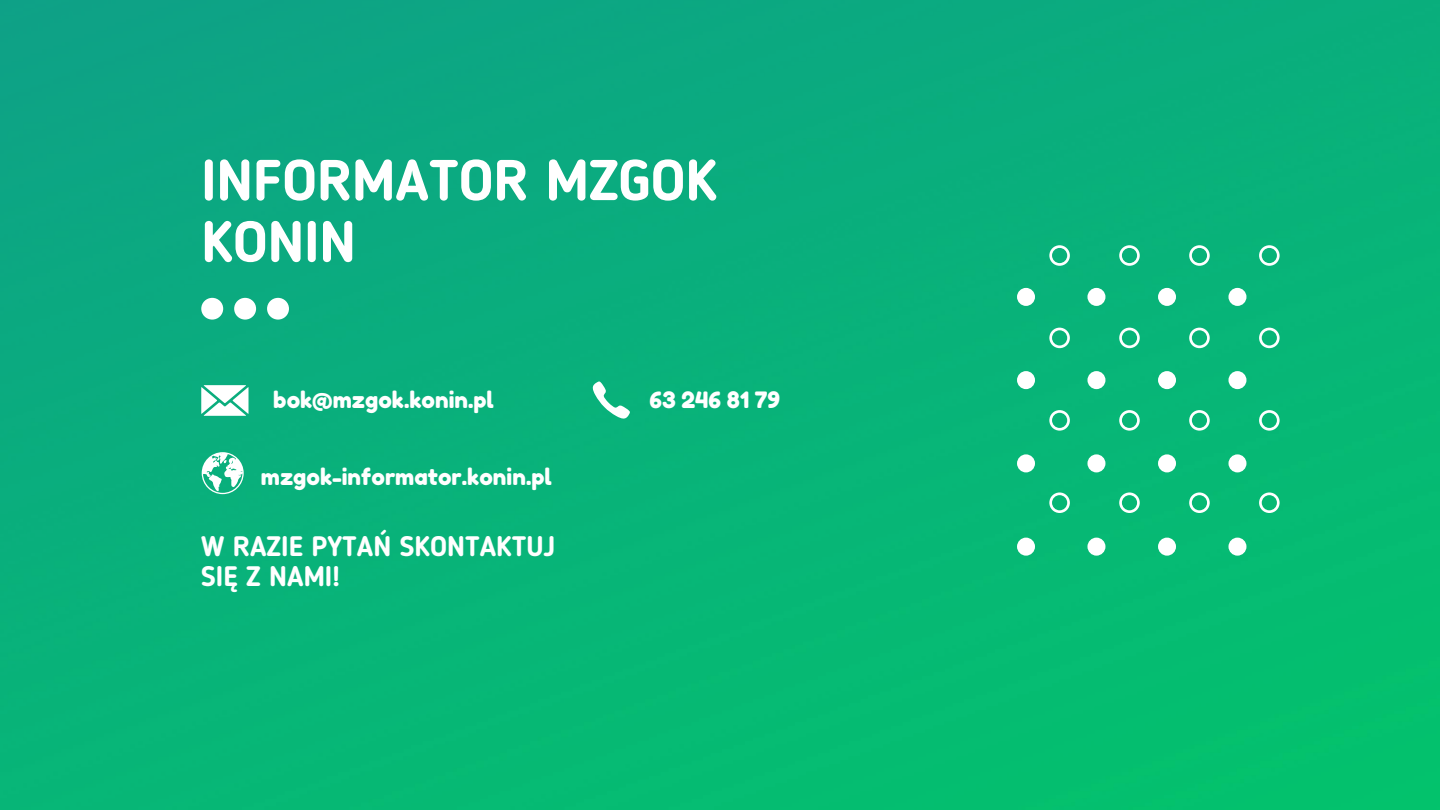
<style>
.page{position:relative;width:1440px;height:810px;background:#fff}
.page>*{position:absolute;margin:0;border:0;box-sizing:border-box;transform-origin:0 0}
.t1{font:700 57px/61.5px "Blogger Sans";color:#fff}
.t2{font:700 28px/30px "Blogger Sans";color:#fff}
.t3{font:22.6px "Fredoka One";color:#fff}
</style>
<div class="page">
<img style="left:0;top:0;width:1440px;height:810px">
<svg style="left:1049px;top:245px;width:231px;height:268px;fill:#08b478"></svg>
<svg style="left:1017px;top:288px;width:229px;height:268px;fill:#07b777"></svg>
<svg style="left:201px;top:298px;width:88px;height:22px"></svg>
<svg style="left:201px;top:385px;width:48px;height:31px"></svg>
<svg style="left:592px;top:381px;width:38px;height:38px"></svg>
<svg style="left:202px;top:452px;width:42px;height:42px"></svg>
<h1 class="t1" style="left:201px;top:155px;width:517px">INFORMATOR MZGOK<br>KONIN</h1>
<p class="t3" style="left:273px;top:386px;width:222px">bok@mzgok.konin.pl</p>
<p class="t3" style="left:649px;top:386px;width:132px">63 246 81 79</p>
<p class="t3" style="left:261px;top:463px;width:292px">mzgok-informator.konin.pl</p>
<p class="t2" style="left:201px;top:534px;width:356px">W RAZIE PYTAŃ SKONTAKTUJ<br>SIĘ Z NAMI!</p>
</div>
